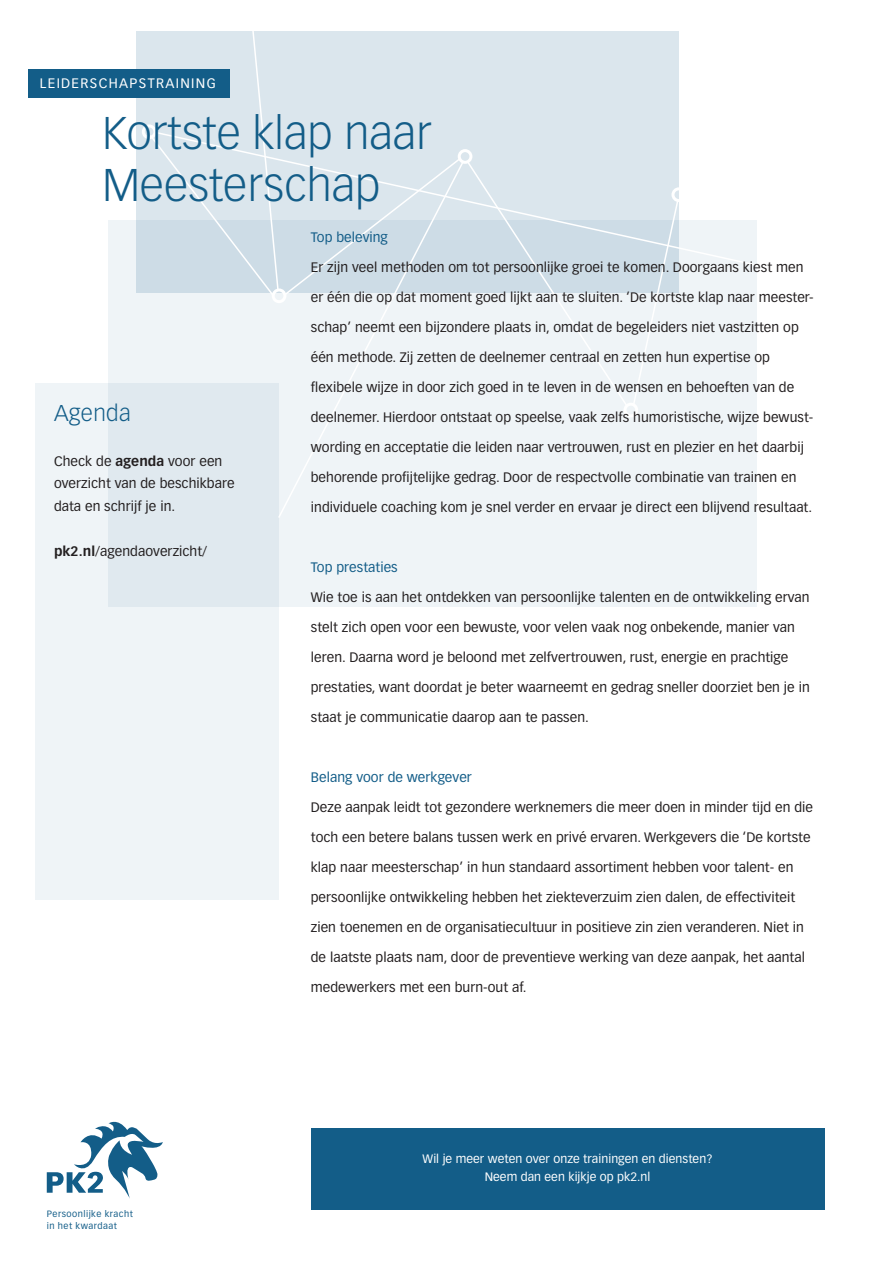
<style>
.page{position:relative;width:893px;height:1263px;background:#fff}
.page>*{position:absolute;margin:0;border:0;box-sizing:border-box;transform-origin:0 0}
.t1{font:300 45px "Vectora LT Std";color:#135d88}
.t2{font:300 22.5px "Vectora LT Std";letter-spacing:.015em;color:#135d88}
.t3{font:13.5px/22.5px "Vectora LT Std";letter-spacing:.005em;color:#231f20}
.t4{font:13.5px "Vectora LT Std";letter-spacing:.005em;color:#135d88}
.t5{font:13.5px "Vectora LT Std";letter-spacing:.1em;color:#fff}
.t6{font:12px "Vectora LT Std";letter-spacing:.005em;color:#fff}
.t7{font:9px "Vectora LT Std";letter-spacing:.05em;color:#135d88}
.s1{font-weight:700}
</style>
<div class="page">
<div style="left:108px;top:220px;width:649px;height:386px;background:#eff4f7"></div>
<div style="left:35px;top:383px;width:244px;height:516px;background:linear-gradient(to right,#eef3f7,#e8eff3)"></div>
<div style="left:311px;top:1128px;width:513px;height:82px;background:#135d88"></div>
<svg style="left:152px;top:248px;width:605px;height:200px"></svg>
<svg style="left:277px;top:408px;width:188px;height:112px"></svg>
<svg style="left:148px;top:31px;width:532px;height:377px"></svg>
<div style="left:272px;top:288px;width:14px;height:15px;border:3px solid #fff;border-radius:50%"></div>
<div style="left:458px;top:149px;width:14px;height:15px;border:3px solid #fff;border-radius:50%"></div>
<div style="left:671px;top:187px;width:15px;height:15px;border:3px solid #fff;border-radius:50%"></div>
<div style="left:623px;top:403px;width:15px;height:14px;border:3px solid #fff;border-radius:50%"></div>
<div style="left:142px;top:124px;width:15px;height:15px;border:3px solid #fff;border-radius:50%"></div>
<div style="left:29px;top:69px;width:201px;height:29px;background:#135d88"></div>
<svg style="left:47px;top:1121px;width:116px;height:78px"></svg>
<p class="t5" style="left:40px;top:76px;width:177px">LEIDERSCHAPSTRAINING</p>
<p class="t1" style="left:102px;top:107px;width:331px">Kortste klap naar</p>
<p class="t1" style="left:102px;top:159px;width:279px">Meesterschap</p>
<p class="t4" style="left:311px;top:229px;width:79px">Top beleving</p>
<p class="t3" style="left:311px;top:256px;width:494px">Er zijn veel methoden om tot persoonlijke groei te komen. Doorgaans kiest men</p>
<p class="t3" style="left:311px;top:286px;width:504px">er één die op dat moment goed lijkt aan te sluiten. ‘De kortste klap naar meester-</p>
<p class="t3" style="left:311px;top:316px;width:489px">schap’ neemt een bijzondere plaats in, omdat de begeleiders niet vastzitten op</p>
<p class="t3" style="left:311px;top:346px;width:461px">één methode. Zij zetten de deelnemer centraal en zetten hun expertise op</p>
<p class="t3" style="left:311px;top:376px;width:485px">flexibele wijze in door zich goed in te leven in de wensen en behoeften van de</p>
<p class="t3" style="left:311px;top:406px;width:504px">deelnemer. Hierdoor ontstaat op speelse, vaak zelfs humoristische, wijze bewust-</p>
<p class="t3" style="left:311px;top:436px;width:495px">wording en acceptatie die leiden naar vertrouwen, rust en plezier en het daarbij</p>
<p class="t3" style="left:311px;top:466px;width:487px">behorende profijtelijke gedrag. Door de respectvolle combinatie van trainen en</p>
<p class="t3" style="left:311px;top:496px;width:503px">individuele coaching kom je snel verder en ervaar je direct een blijvend resultaat.</p>
<p class="t2" style="left:54px;top:400px;width:78px">Agenda</p>
<p class="t3" style="left:54px;top:450px;width:170px">Check de <span class="s1">agenda</span> voor een</p>
<p class="t3" style="left:54px;top:472px;width:182px">overzicht van de beschikbare data en schrijf je in.</p>
<p class="t3" style="left:54px;top:540px;width:155px"><span class="s1">pk2.nl</span>/agendaoverzicht/</p>
<p class="t4" style="left:311px;top:559px;width:88px">Top prestaties</p>
<p class="t3" style="left:311px;top:586px;width:500px">Wie toe is aan het ontdekken van persoonlijke talenten en de ontwikkeling ervan</p>
<p class="t3" style="left:311px;top:616px;width:486px">stelt zich open voor een bewuste, voor velen vaak nog onbekende, manier van</p>
<p class="t3" style="left:311px;top:646px;width:479px">leren. Daarna word je beloond met zelfvertrouwen, rust, energie en prachtige</p>
<p class="t3" style="left:311px;top:676px;width:500px">prestaties, want doordat je beter waarneemt en gedrag sneller doorziet ben je in</p>
<p class="t3" style="left:311px;top:706px;width:280px">staat je communicatie daarop aan te passen.</p>
<p class="t4" style="left:311px;top:769px;width:163px">Belang voor de werkgever</p>
<p class="t3" style="left:311px;top:796px;width:504px">Deze aanpak leidt tot gezondere werknemers die meer doen in minder tijd en die</p>
<p class="t3" style="left:311px;top:826px;width:501px">toch een betere balans tussen werk en privé ervaren. Werkgevers die ‘De kortste</p>
<p class="t3" style="left:311px;top:856px;width:484px">klap naar meesterschap’ in hun standaard assortiment hebben voor talent- en</p>
<p class="t3" style="left:311px;top:886px;width:486px">persoonlijke ontwikkeling hebben het ziekteverzuim zien dalen, de effectiviteit</p>
<p class="t3" style="left:311px;top:916px;width:494px">zien toenemen en de organisatiecultuur in positieve zin zien veranderen. Niet in</p>
<p class="t3" style="left:311px;top:946px;width:496px">de laatste plaats nam, door de preventieve werking van deze aanpak, het aantal</p>
<p class="t3" style="left:311px;top:976px;width:217px">medewerkers met een burn-out af.</p>
<p class="t7" style="left:47px;top:1209px;width:88px">Persoonlijke kracht</p>
<p class="t7" style="left:47px;top:1221px;width:72px">in het kwardaat</p>
<p class="t6" style="left:423px;top:1151px;width:291px">Wil je meer weten over onze trainingen en diensten?</p>
<p class="t6" style="left:485px;top:1169px;width:167px">Neem dan een kijkje op pk2.nl</p>
</div>
